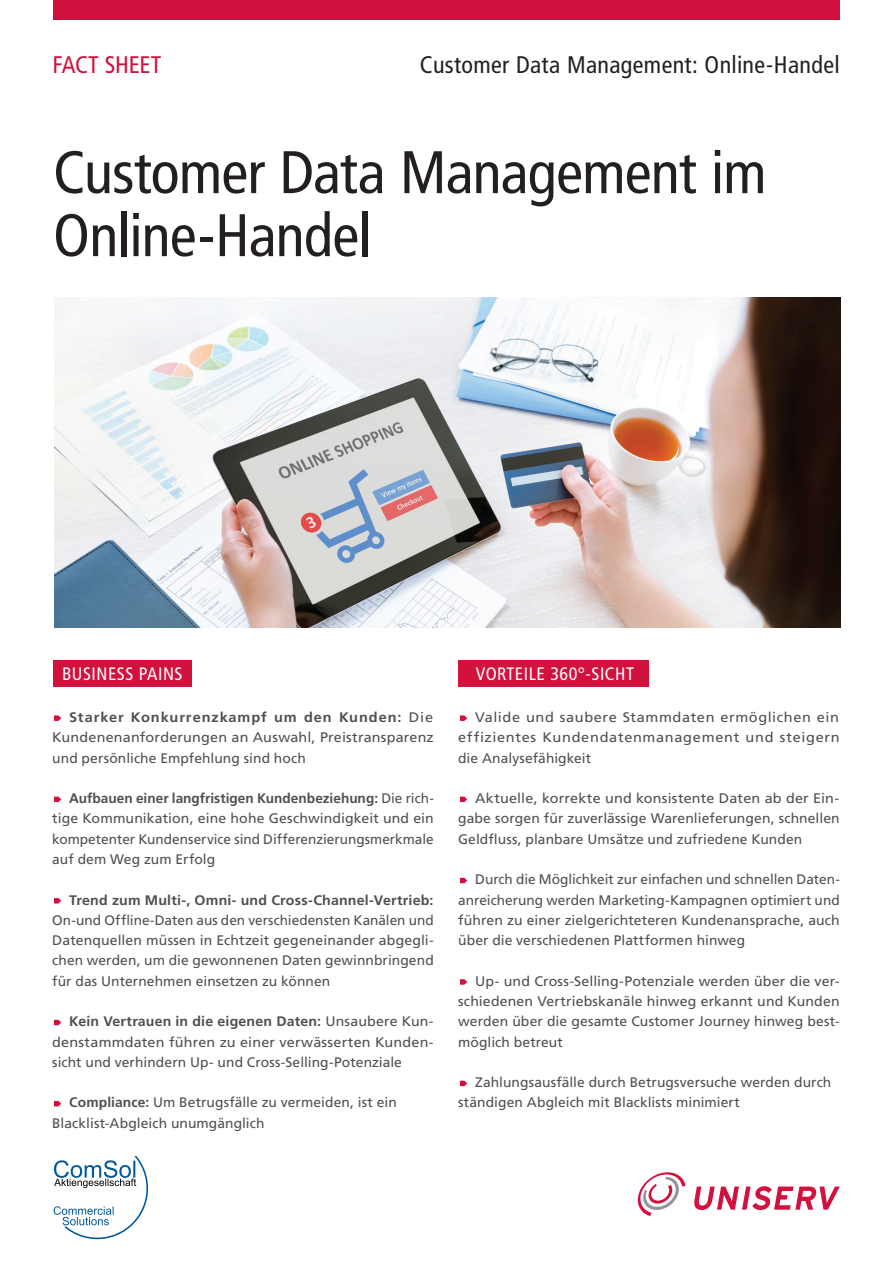
<style>
.page{position:relative;width:893px;height:1263px;background:#fff}
.page>*{position:absolute;margin:0;border:0;box-sizing:border-box;transform-origin:0 0}
.t1{font:condensed 60px/63px "Frutiger LT Com";letter-spacing:-.015em;color:#231f20}
.t2{font:condensed 24px "Frutiger LT Com";letter-spacing:.015em;color:#231f20}
.t3{font:condensed 24px "Frutiger LT Com";letter-spacing:-.01em;color:#d2113d}
.t4{font:condensed 18px "Frutiger LT Com";letter-spacing:.03em;color:#fff}
.t5{font:13.8px/20.2px "Frutiger LT Com";letter-spacing:.005em;color:#505052;text-align:justify}
.t6{font:13.8px/20.2px "Frutiger LT Com";letter-spacing:.005em;color:#505052;text-align:justify;scale:1.05 1}
.t7{font:13.8px/20.2px "Frutiger LT Com";letter-spacing:.005em;color:#505052;text-align:justify;scale:1.04 1}
.t8{font:700 13.8px "Frutiger LT Com";letter-spacing:.01em;color:#505052}
.s1{font-weight:700}
</style>
<div class="page">
<div style="left:53px;top:0;width:787px;height:19px;background:#d2103d"></div>
<svg style="left:694px;top:1186px;width:146px;height:24px"></svg>
<svg style="left:638px;top:1172px;width:47px;height:44px"></svg>
<svg style="left:54px;top:715px;width:7px;height:6px"></svg>
<svg style="left:54px;top:797px;width:7px;height:5px"></svg>
<svg style="left:54px;top:898px;width:7px;height:5px"></svg>
<svg style="left:54px;top:1020px;width:7px;height:5px"></svg>
<svg style="left:54px;top:1101px;width:7px;height:5px"></svg>
<svg style="left:460px;top:715px;width:7px;height:6px"></svg>
<svg style="left:460px;top:797px;width:7px;height:5px"></svg>
<svg style="left:460px;top:878px;width:7px;height:5px"></svg>
<svg style="left:460px;top:979px;width:7px;height:6px"></svg>
<svg style="left:460px;top:1081px;width:7px;height:5px"></svg>
<img style="left:54px;top:297px;width:787px;height:330px">
<div style="left:458px;top:660px;width:191px;height:26px;background:#d2113d"></div>
<div style="left:53px;top:660px;width:139px;height:26px;background:#d2113d"></div>
<svg style="left:54px;top:1157px;width:95px;height:83px"></svg>
<h2 class="t3" style="left:52px;top:51px;width:111px">FACT SHEET</h2>
<h2 class="t2" style="left:420px;top:51px;width:421px">Customer Data Management: Online-Handel</h2>
<h1 class="t1" style="left:53px;top:141px;width:715px">Customer Data Management im<br>Online-Handel</h1>
<h3 class="t4" style="left:62px;top:663px;width:122px">BUSINESS PAINS</h3>
<h3 class="t4" style="left:476px;top:663px;width:160px">VORTEILE 360°-SICHT</h3>
<p class="t6" style="left:52px;top:707px;width:365px;text-indent:17px"><span class="s1">Starker Konkurrenzkampf um den Kunden:</span> Die Kundenenanforderungen an Auswahl, Preistransparenz und persönliche Empfehlung sind hoch</p>
<p class="t5" style="left:52px;top:788px;width:383px;text-indent:17px"><span class="s1">Aufbauen einer langfristigen Kundenbeziehung:</span> Die rich&shy;tige Kommunikation, eine hohe Geschwindigkeit und ein kompetenter Kundenservice sind Differenzierungsmerkmale auf dem Weg zum Erfolg</p>
<p class="t8" style="left:69px;top:892px;width:366px">Trend zum Multi-, Omni- und Cross-Channel-Vertrieb:</p>
<p class="t5" style="left:52px;top:910px;width:383px">On-und Offline-Daten aus den verschiedensten Kanälen und Datenquellen müssen in Echtzeit gegeneinander abgegli&shy;chen werden, um die gewonnenen Daten gewinnbringend für das Unternehmen einsetzen zu können</p>
<p class="t5" style="left:52px;top:1011px;width:383px;text-indent:17px"><span class="s1">Kein Vertrauen in die eigenen Daten:</span> Unsaubere Kun&shy;denstammdaten führen zu einer verwässerten Kunden&shy;sicht und verhindern Up- und Cross-Selling-Potenziale</p>
<p class="t5" style="left:52px;top:1093px;width:346px;text-indent:17px"><span class="s1">Compliance:</span> Um Betrugsfälle zu vermeiden, ist ein<br>Blacklist-Abgleich unumgänglich</p>
<p class="t6" style="left:458px;top:707px;width:365px;text-indent:17px">Valide und saubere Stammdaten ermöglichen ein effizientes Kundendatenmanagement und steigern die Analysefähigkeit</p>
<p class="t7" style="left:458px;top:788px;width:368px;text-indent:17px">Aktuelle, korrekte und konsistente Daten ab der Ein&shy;gabe sorgen für zuverlässige Warenlieferungen, schnellen Geldfluss, planbare Umsätze und zufriedene Kunden</p>
<p class="t5" style="left:458px;top:869px;width:383px;text-indent:17px">Durch die Möglichkeit zur einfachen und schnellen Daten&shy;anreicherung werden Marketing-Kampagnen optimiert und führen zu einer zielgerichteteren Kundenansprache, auch über die verschiedenen Plattformen hinweg</p>
<p class="t5" style="left:458px;top:971px;width:383px;text-indent:17px">Up- und Cross-Selling-Potenziale werden über die ver&shy;schiedenen Vertriebskanäle hinweg erkannt und Kunden werden über die gesamte Customer Journey hinweg best&shy;möglich betreut</p>
<p class="t5" style="left:458px;top:1072px;width:375px;text-indent:17px">Zahlungsausfälle durch Betrugsversuche werden durch ständigen Abgleich mit Blacklists minimiert</p>
</div>
